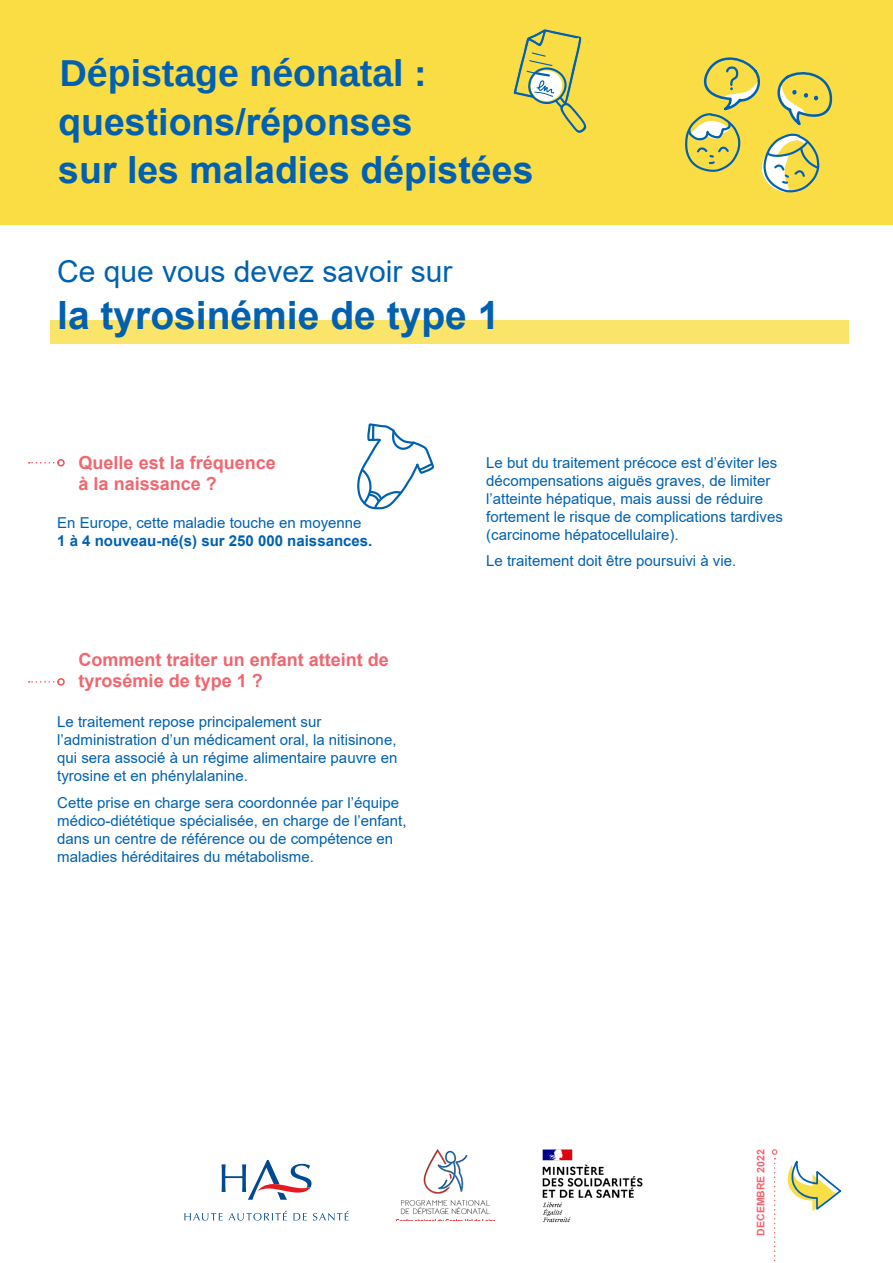
<style>
.page{position:relative;width:893px;height:1263px;background:#fff}
.page>*{position:absolute;margin:0;border:0;box-sizing:border-box;transform-origin:0 0}
.Liste_à_puces_corps{font:700 39px "Arial";color:#0161b0}
.Liste_à_puces_corps-2{font:700 37.5px "Arial";color:#0161b0}
.Liste_à_puces_corps-3{font:700 37.5px "Arimo";color:#0161b0}
.Liste_à_puces_corps-4{font:30px "Arial";color:#0161b0}
.Titre_2{font:700 18px/21px "Arial";color:#f1666f}
.Titre_2-2{font:15px/18px "Arial";color:#0161b0}
.Corps_de_texte{font:700 10.5px "Arial";color:#f16671}
.s1{font-weight:700}
</style>
<div class="page">
<svg style="left:29px;top:462px;width:26px;height:1px"></svg>
<div style="left:57px;top:459px;width:8px;height:7px;border:2px solid #ef5054;border-radius:50%"></div>
<div style="left:0;top:0;width:893px;height:224px;background:#fadd44"></div>
<svg style="left:357px;top:423px;width:77px;height:87px"></svg>
<svg style="left:685px;top:57px;width:148px;height:135px"></svg>
<svg style="left:513px;top:28px;width:74px;height:105px"></svg>
<svg style="left:29px;top:681px;width:26px;height:2px"></svg>
<div style="left:57px;top:678px;width:8px;height:8px;border:2px solid #ef5054;border-radius:50%"></div>
<div style="left:51px;top:320px;width:798px;height:24px;background:#fbe46a"></div>
<svg style="left:787px;top:1160px;width:55px;height:51px"></svg>
<svg style="left:772px;top:1149px;width:5px;height:113px"></svg>
<svg style="left:184px;top:1213px;width:39px;height:7px"></svg>
<svg style="left:229px;top:1211px;width:58px;height:9px"></svg>
<svg style="left:293px;top:1213px;width:14px;height:7px"></svg>
<svg style="left:313px;top:1211px;width:36px;height:9px"></svg>
<svg style="left:222px;top:1160px;width:89px;height:40px"></svg>
<img style="left:396px;top:1149px;width:94px;height:71px">
<img style="left:542px;top:1149px;width:101px;height:74px">
<p class="Liste_à_puces_corps-3" style="left:60px;top:47px;width:368px">Dépistage néonatal :</p>
<p class="Liste_à_puces_corps-2" style="left:58px;top:95px;width:356px">questions/réponses</p>
<p class="Liste_à_puces_corps-2" style="left:58px;top:143px;width:477px">sur les maladies dépistées</p>
<p class="Liste_à_puces_corps-4" style="left:57px;top:251px;width:397px">Ce que vous devez savoir sur</p>
<p class="Liste_à_puces_corps" style="left:57px;top:288px;width:444px">la tyrosinémie de type 1</p>
<p class="Titre_2" style="left:79px;top:453px;width:199px">Quelle est la fréquence à la naissance ?</p>
<p class="Titre_2-2" style="left:57px;top:514px;width:317px">En Europe, cette maladie touche en moyenne<br><span class="s1">1 à 4 nouveau-né(s) sur 250 000 naissances.</span></p>
<p class="Titre_2" style="left:79px;top:649px;width:312px">Comment traiter un enfant atteint de tyrosémie de type 1 ?</p>
<p class="Titre_2-2" style="left:57px;top:713px;width:342px">Le traitement repose principalement sur l’administration d’un médicament oral, la nitisinone, qui sera associé à un régime alimentaire pauvre en tyrosine et en phénylalanine.</p>
<p class="Titre_2-2" style="left:57px;top:793px;width:351px">Cette prise en charge sera coordonnée par l’équipe médico-diététique spécialisée, en charge de l’enfant, dans un centre de référence ou de compétence en maladies héréditaires du métabolisme.</p>
<p class="Titre_2-2" style="left:486px;top:453px;width:298px">Le but du traitement précoce est d’éviter les décompensations aiguës graves, de limiter l’atteinte hépatique, mais aussi de réduire fortement le risque de complications tardives (carcinome hépatocellulaire).</p>
<p class="Titre_2-2" style="left:486px;top:552px;width:252px">Le traitement doit être poursuivi à vie.</p>
<p class="Corps_de_texte" style="left:753px;top:1235px;width:88px;rotate:-90deg">DECEMBRE 2022</p>
</div>
